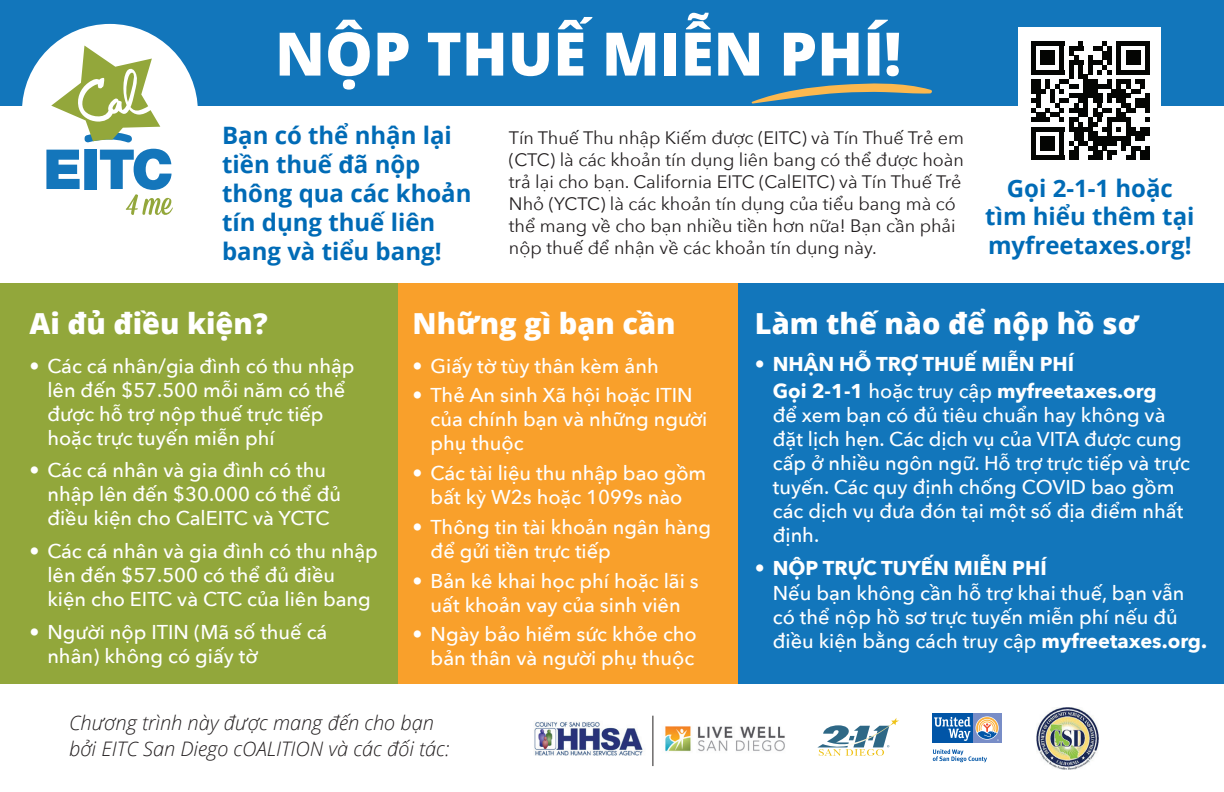
<style>
.page{position:relative;width:1224px;height:792px;background:#fff}
.page>*{position:absolute;margin:0;border:0;box-sizing:border-box;transform-origin:0 0}
.t1{font:800 60px "Open Sans";color:#fff}
.t2{font:800 29px "Open Sans";color:#fff}
.t3{font:700 24px/29px "Open Sans";color:#006bb6}
.t4{font:500 20px/24px "Avenir Next";color:#fff}
.t5{font:italic 300 20px/26px "Open Sans";color:#231f20}
.t6{font:700 20px/26.8px "Avenir Next";color:#fff}
.t7{font:18px/22px "Avenir Next";color:#231f20}
.s1{font-weight:400}
.s2{font-weight:500}
.s3{font-weight:700}
</style>
<div class="page">
<div style="left:381px;top:284px;width:371px;height:400px;background:#f9a02b"></div>
<div style="left:0;top:284px;width:397px;height:400px;background:#92a73b"></div>
<div style="left:738px;top:284px;width:486px;height:400px;background:#1276bb"></div>
<div style="left:0;top:0;width:1224px;height:105px;background:#1276bb"></div>
<div style="left:1019px;top:28px;width:142px;height:142px;background:#fff"></div>
<svg style="left:1031px;top:41px;width:119px;height:119px"></svg>
<div style="left:1031px;top:155px;width:33px;height:5px;background:#040503"></div>
<div style="left:1041px;top:136px;width:14px;height:14px;background:#040503"></div>
<div style="left:22px;top:24px;width:176px;height:176px;background:#fff;border-radius:50%"></div>
<img style="left:85px;top:141px;width:46px;height:1px">
<img style="left:46px;top:150px;width:34px;height:39px">
<img style="left:84px;top:150px;width:12px;height:39px">
<img style="left:100px;top:149px;width:72px;height:41px">
<svg style="left:126px;top:194px;width:47px;height:21px"></svg>
<svg style="left:51px;top:46px;width:109px;height:95px"></svg>
<svg style="left:751px;top:83px;width:181px;height:21px"></svg>
<svg style="left:817px;top:718px;width:82px;height:38px"></svg>
<img style="left:1036px;top:708px;width:63px;height:62px">
<div style="left:973px;top:714px;width:28px;height:29px;background:#788dc7"></div>
<div style="left:932px;top:714px;width:41px;height:29px;background:#0155a7"></div>
<svg style="left:934px;top:717px;width:65px;height:24px"></svg>
<svg style="left:933px;top:749px;width:54px;height:13px"></svg>
<img style="left:665px;top:726px;width:120px;height:26px">
<img style="left:534px;top:716px;width:119px;height:46px">
<hr style="left:653px;top:716px;width:1px;height:50px;background:#231f20">
<h1 class="t1" style="left:275px;top:8px;width:628px">NỘP THUẾ MIỄN PHÍ!</h1>
<p class="t3" style="left:222px;top:121px;width:251px">Bạn có thể nhận lại tiền thuế đã nộp thông qua các khoản tín dụng thuế liên bang và tiểu bang!</p>
<p class="t7" style="left:509px;top:126px;width:457px">Tín Thuế Thu nhập Kiếm được (EITC) và Tín Thuế Trẻ em (CTC) là các khoản tín dụng liên bang có thể được hoàn trả lại cho bạn. California EITC (CalEITC) và Tín Thuế Trẻ Nhỏ (YCTC) là các khoản tín dụng của tiểu bang mà có thể mang về cho bạn nhiều tiền hơn nữa! Bạn cần phải nộp thuế để nhận về các khoản tín dụng này.</p>
<p class="t3" style="left:985px;top:173px;width:211px;text-align:center">Gọi 2-1-1 hoặc tìm hiểu thêm tại myfreetaxes.org!</p>
<h2 class="t2" style="left:29px;top:301px;width:240px">Ai đủ điều kiện?</h2>
<h2 class="t2" style="left:413px;top:301px;width:265px">Những gì bạn cần</h2>
<h2 class="t2" style="left:755px;top:301px;width:385px">Làm thế nào để nộp hồ sơ</h2>
<p class="t4" style="left:47px;top:353px;width:309px;text-indent:-18px">• Các cá nhân/gia đình có thu nhập lên đến $57.500 mỗi năm có thể được hỗ trợ nộp thuế trực tiếp hoặc trực tuyến miễn phí</p>
<p class="t4" style="left:47px;top:458px;width:295px;text-indent:-18px">• Các cá nhân và gia đình có thu nhập lên đến $30.000 có thể đủ điều kiện cho CalEITC và YCTC</p>
<p class="t4" style="left:47px;top:538px;width:332px;text-indent:-18px">• Các cá nhân và gia đình có thu nhập lên đến $57.500 có thể đủ điều kiện cho EITC và CTC của liên bang</p>
<p class="t4" style="left:47px;top:619px;width:282px;text-indent:-18px">• Người nộp ITIN (Mã số thuế cá nhân) không có giấy tờ</p>
<p class="t4" style="left:413px;top:353px;width:248px">• Giấy tờ tùy thân kèm ảnh</p>
<p class="t4" style="left:431px;top:383px;width:278px;text-indent:-18px">• Thẻ An sinh Xã hội hoặc ITIN của chính bạn và những người phụ thuộc</p>
<p class="t4" style="left:413px;top:461px;width:295px;text-align:center">• Các tài liệu thu nhập bao gồm bất kỳ W2s hoặc 1099s nào</p>
<p class="t4" style="left:431px;top:514px;width:282px;text-indent:-18px">• Thông tin tài khoản ngân hàng để gửi tiền trực tiếp</p>
<p class="t4" style="left:413px;top:568px;width:288px;text-align:center">• Bản kê khai học phí hoặc lãi s uất khoản vay của sinh viên</p>
<p class="t4" style="left:413px;top:622px;width:286px;text-align:right">• Ngày bảo hiểm sức khỏe cho bản thân và người phụ thuộc</p>
<p class="t5" style="left:69px;top:709px;width:382px">Chương trình này được mang đến cho bạn bởi EITC San Diego cOALITION và các đối tác:</p>
<p class="t6" style="left:773px;top:350px;width:385px;text-indent:-18px"><span class="s1">•</span> NHẬN HỖ TRỢ THUẾ MIỄN PHÍ<br>Gọi 2-1-1 <span class="s2">hoặc truy cập</span> myfreetaxes.org</p>
<p class="t4" style="left:773px;top:402px;width:419px">để xem bạn có đủ tiêu chuẩn hay không và đặt lịch hẹn. Các dịch vụ của VITA được cung cấp ở nhiều ngôn ngữ. Hỗ trợ trực tiếp và trực tuyến. Các quy định chống COVID bao gồm các dịch vụ đưa đón tại một số địa điểm nhất định.</p>
<p class="t4" style="left:773px;top:555px;width:436px;text-indent:-18px"><span class="s1">•</span> <span class="s3">NỘP TRỰC TUYẾN MIỄN PHÍ<br></span>Nếu bạn không cần hỗ trợ khai thuế, bạn vẫn có thể nộp hồ sơ trực tuyến miễn phí nếu đủ điều kiện bằng cách truy cập <span class="s3">myfreetaxes.org.</span></p>
</div>
